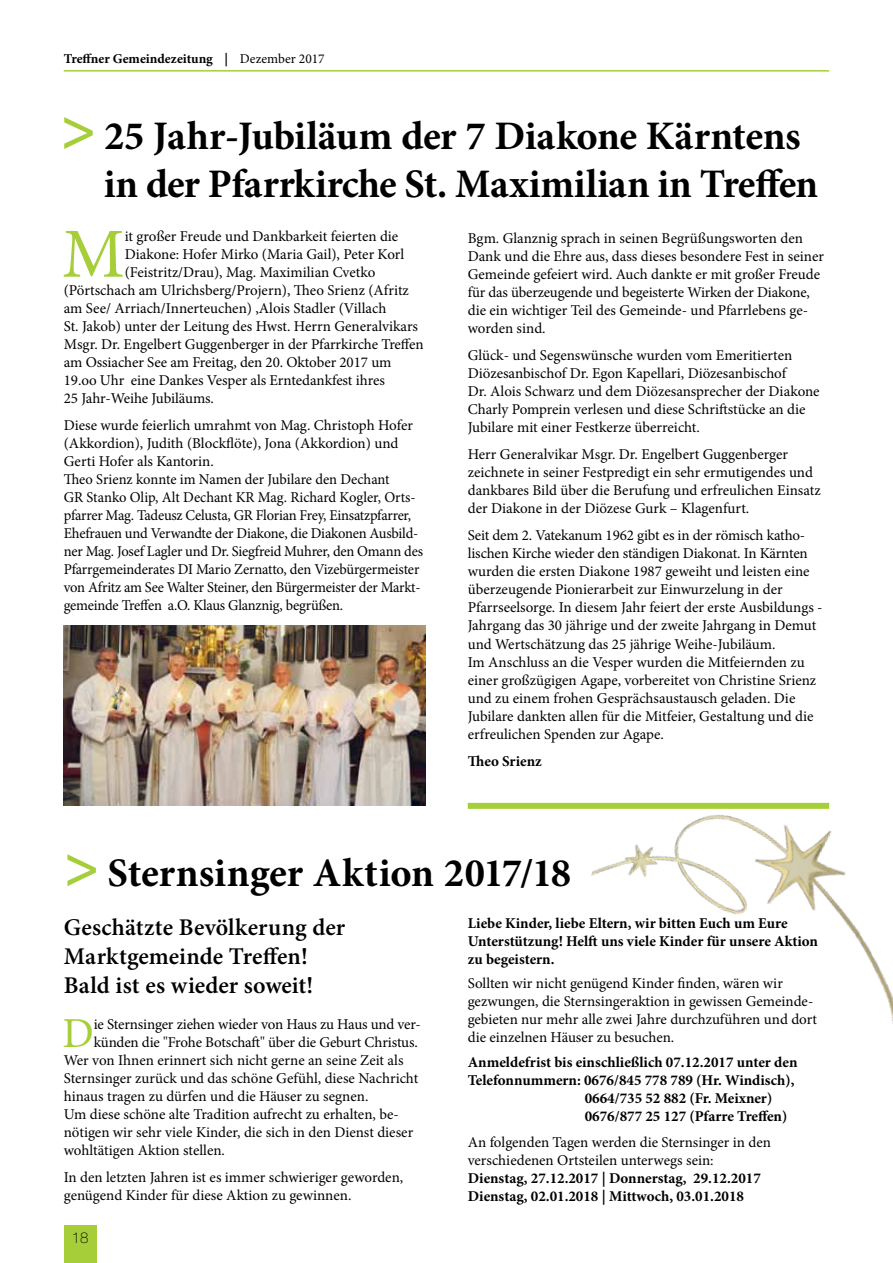
<style>
.page{position:relative;width:893px;height:1263px;background:#fff}
.page>*{position:absolute;margin:0;border:0;box-sizing:border-box;transform-origin:0 0}
.t1{font:70.35px "Minion Pro";color:#a6ce39}
.t2{font:42.75px "Minion Pro";color:#a6ce39}
.t3{font:700 40.5px/48px "Minion Pro";letter-spacing:-.005em;color:#000}
.t4{font:600 24px/28.8px "Minion Pro";letter-spacing:.005em;color:#000}
.t5{font:15px/18px "Minion Pro";letter-spacing:-.005em;color:#000}
.t6{font:700 15px/18px "Minion Pro";color:#000}
.t7{font:100 15px "Helvetica Neue";color:#000}
.t8{font:700 13.5px "Minion Pro";letter-spacing:-.005em;color:#000}
.s1{font-weight:400}
.s2{font-family:"Myriad Pro";font-weight:600;font-size:60px;color:#a6ce39}
</style>
<div class="page">
<div style="left:64px;top:1225px;width:32px;height:38px;background:#a6ce39"></div>
<hr style="left:64px;top:70px;width:765px;height:2px;background:#a6ce39">
<img style="left:64px;top:625px;width:361px;height:181px">
<div style="left:468px;top:803px;width:361px;height:6px;background:#a6ce39"></div>
<img style="left:591px;top:802px;width:302px;height:222px">
<p class="t8" style="left:64px;top:49px;width:262px">Treffner Gemeindezeitung | <span class="s1">Dezember 2017</span></p>
<h3 class="t3" style="left:104px;top:112px;width:716px;text-indent:-43px"><span class="s2">&gt;</span> 25 Jahr-Jubiläum der 7 Diakone Kärntens in der Pfarrkirche St. Maximilian in Treffen</h3>
<h1 class="t1" style="left:62px;top:207px;width:64px">M</h1>
<p class="t5" style="left:125px;top:227px;width:275px">it großer Freude und Dankbarkeit feierten die</p>
<p class="t5" style="left:125px;top:245px;width:281px">Diakone: Hofer Mirko (Maria Gail), Peter Korl</p>
<p class="t5" style="left:125px;top:263px;width:252px">(Feistritz/Drau), Mag. Maximilian Cvetko</p>
<p class="t5" style="left:64px;top:281px;width:347px">(Pörtschach am Ulrichsberg/Projern), Theo Srienz (Afritz</p>
<p class="t5" style="left:64px;top:299px;width:324px">am See/ Arriach/Innerteuchen) ,Alois Stadler (Villach</p>
<p class="t5" style="left:64px;top:317px;width:356px">St. Jakob) unter der Leitung des Hwst. Herrn Generalvikars</p>
<p class="t5" style="left:64px;top:335px;width:361px">Msgr. Dr. Engelbert Guggenberger in der Pfarrkirche Treffen</p>
<p class="t5" style="left:64px;top:353px;width:329px">am Ossiacher See am Freitag, den 20. Oktober 2017 um</p>
<p class="t5" style="left:64px;top:371px;width:323px">19.oo Uhr eine Dankes Vesper als Erntedankfest ihres</p>
<p class="t5" style="left:64px;top:389px;width:152px">25 Jahr-Weihe Jubiläums.</p>
<p class="t5" style="left:64px;top:416px;width:361px">Diese wurde feierlich umrahmt von Mag. Christoph Hofer (Akkordion), Judith (Blockflöte), Jona (Akkordion) und Gerti Hofer als Kantorin.<br>Theo Srienz konnte im Namen der Jubilare den Dechant<br>GR Stanko Olip, Alt Dechant KR Mag. Richard Kogler, Orts&shy;pfarrer Mag. Tadeusz Celusta, GR Florian Frey, Einsatzpfarrer, Ehefrauen und Verwandte der Diakone, die Diakonen Ausbild&shy;ner Mag. Josef Lagler und Dr. Siegfreid Muhrer, den Omann des Pfarrgemeinderates DI Mario Zernatto, den Vizebürgermeister von Afritz am See Walter Steiner, den Bürgermeister der Markt&shy;gemeinde Treffen a.O. Klaus Glanznig, begrüßen.</p>
<p class="t5" style="left:468px;top:230px;width:358px">Bgm. Glanznig sprach in seinen Begrüßungsworten den Dank und die Ehre aus, dass dieses besondere Fest in seiner Gemeinde gefeiert wird. Auch dankte er mit großer Freude für das überzeugende und begeisterte Wirken der Diakone, die ein wichtiger Teil des Gemeinde- und Pfarrlebens ge&shy;worden sind.</p>
<p class="t5" style="left:468px;top:347px;width:353px">Glück- und Segenswünsche wurden vom Emeritierten Diözesanbischof Dr. Egon Kapellari, Diözesanbischof<br>Dr. Alois Schwarz und dem Diözesansprecher der Diakone Charly Pomprein verlesen und diese Schriftstücke an die Jubilare mit einer Festkerze überreicht.</p>
<p class="t5" style="left:468px;top:446px;width:354px">Herr Generalvikar Msgr. Dr. Engelbert Guggenberger zeichnete in seiner Festpredigt ein sehr ermutigendes und dankbares Bild über die Berufung und erfreulichen Einsatz der Diakone in der Diözese Gurk – Klagenfurt.</p>
<p class="t5" style="left:468px;top:527px;width:356px">Seit dem 2. Vatekanum 1962 gibt es in der römisch katho&shy;lischen Kirche wieder den ständigen Diakonat. In Kärnten wurden die ersten Diakone 1987 geweiht und leisten eine überzeugende Pionierarbeit zur Einwurzelung in der Pfarrseelsorge. In diesem Jahr feiert der erste Ausbildungs - Jahrgang das 30 jährige und der zweite Jahrgang in Demut und Wertschätzung das 25 jährige Weihe-Jubiläum.<br>Im Anschluss an die Vesper wurden die Mitfeiernden zu einer großzügigen Agape, vorbereitet von Christine Srienz und zu einem frohen Gesprächsaustausch geladen. Die Jubilare dankten allen für die Mitfeier, Gestaltung und die erfreulichen Spenden zur Agape.</p>
<p class="t6" style="left:468px;top:751px;width:76px">Theo Srienz</p>
<h3 class="t3" style="left:64px;top:849px;width:509px"><span class="s2">&gt;</span> Sternsinger Aktion 2017/18</h3>
<h3 class="t4" style="left:64px;top:913px;width:283px">Geschätzte Bevölkerung der<br>Marktgemeinde Treffen!<br>Bald ist es wieder soweit!</h3>
<h2 class="t2" style="left:62px;top:1004px;width:33px">D</h2>
<p class="t5" style="left:94px;top:1015px;width:329px">ie Sternsinger ziehen wieder von Haus zu Haus und ver-</p>
<p class="t5" style="left:94px;top:1033px;width:326px">künden die "Frohe Botschaft" über die Geburt Christus.</p>
<p class="t5" style="left:64px;top:1051px;width:341px">Wer von Ihnen erinnert sich nicht gerne an seine Zeit als</p>
<p class="t5" style="left:64px;top:1069px;width:356px">Sternsinger zurück und das schöne Gefühl, diese Nachricht</p>
<p class="t5" style="left:64px;top:1087px;width:306px">hinaus tragen zu dürfen und die Häuser zu segnen.</p>
<p class="t5" style="left:64px;top:1105px;width:337px">Um diese schöne alte Tradition aufrecht zu erhalten, be-</p>
<p class="t5" style="left:64px;top:1123px;width:351px">nötigen wir sehr viele Kinder, die sich in den Dienst dieser</p>
<p class="t5" style="left:64px;top:1141px;width:163px">wohltätigen Aktion stellen.</p>
<p class="t5" style="left:64px;top:1168px;width:341px">In den letzten Jahren ist es immer schwieriger geworden, genügend Kinder für diese Aktion zu gewinnen.</p>
<p class="t7" style="left:72px;top:1229px;width:18px">18</p>
<p class="t6" style="left:468px;top:913px;width:352px">Liebe Kinder, liebe Eltern, wir bitten Euch um Eure<br>Unterstützung! Helft uns viele Kinder für unsere Aktion zu begeistern.</p>
<p class="t5" style="left:468px;top:974px;width:351px">Sollten wir nicht genügend Kinder finden, wären wir gezwungen, die Sternsingeraktion in gewissen Gemeinde&shy;gebieten nur mehr alle zwei Jahre durchzuführen und dort die einzelnen Häuser zu besuchen.</p>
<p class="t6" style="left:468px;top:1053px;width:331px">Anmeldefrist bis einschließlich 07.12.2017 unter den</p>
<p class="t6" style="left:468px;top:1071px;width:328px">Telefonnummern: 0676/845 778 789 (Hr. Windisch),</p>
<p class="t6" style="left:585px;top:1089px;width:189px">0664/735 52 882 (Fr. Meixner)</p>
<p class="t6" style="left:585px;top:1107px;width:204px">0676/877 25 127 (Pfarre Treffen)</p>
<p class="t5" style="left:468px;top:1133px;width:305px">An folgenden Tagen werden die Sternsinger in den verschiedenen Ortsteilen unterwegs sein:</p>
<p class="t6" style="left:468px;top:1168px;width:295px">Dienstag, 27.12.2017 | Donnerstag, 29.12.2017<br>Dienstag, 02.01.2018 | Mittwoch, 03.01.2018</p>
</div>
